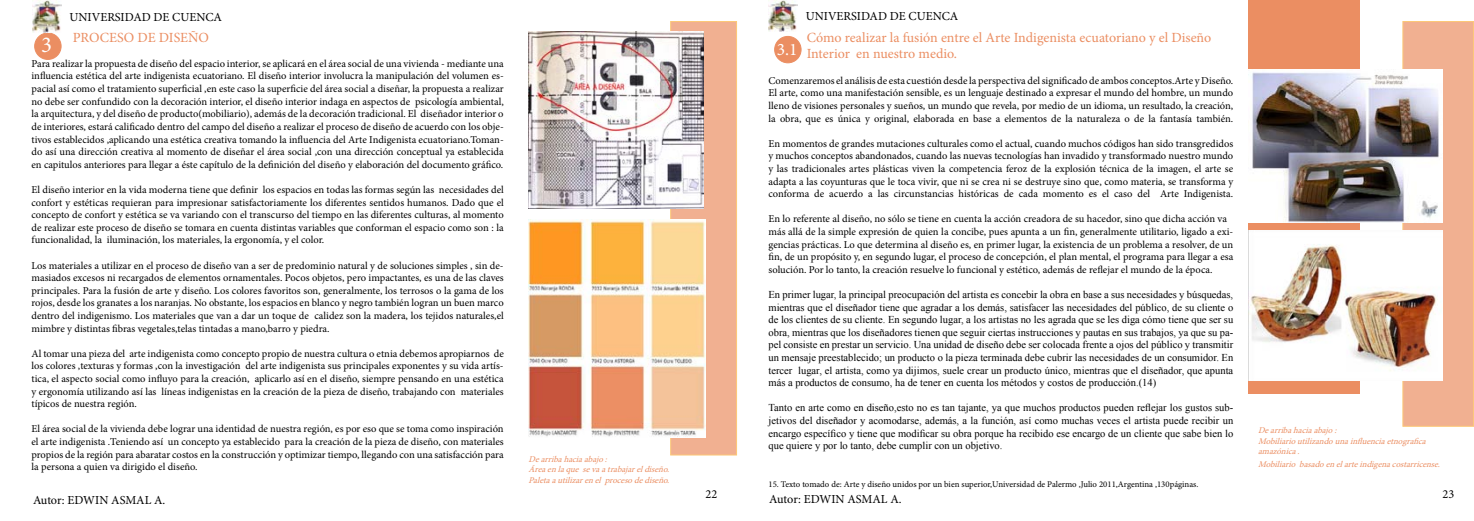
<style>
.page{position:relative;width:1474px;height:521px;background:#fff}
.page>*{position:absolute;margin:0;border:0;box-sizing:border-box;transform-origin:0 0}
.t1{font:22.75px "Minion Pro";color:#fff}
.t2{font:17.5px "Minion Pro";color:#fff}
.t3{font:14px/16.8px "Minion Pro";color:#eb8e62}
.t4{font:12.25px "Minion Pro";color:#000}
.t5{font:10.5px/12.6px "Minion Pro";color:#000;text-align:justify}
.t6{font:10.5px/12.6px "Times New Roman";color:#000;text-align:justify}
.t7{font:italic 8.75px/10.5px "Minion Pro";color:#eb8e62}
.t8{font:8.75px "Minion Pro";color:#000}
</style>
<div class="page">
<div style="left:670px;top:21px;width:67px;height:434px;background:#f1b091"></div>
<img style="left:528px;top:32px;width:175px;height:176px">
<img style="left:528px;top:220px;width:177px;height:217px">
<div style="left:35px;top:33px;width:26px;height:26px;background:#eb8e62;border-radius:50%"></div>
<div style="left:34px;top:33px;width:28px;height:27px;border:1px solid #eb8e62;border-radius:50%"></div>
<div style="left:1402px;top:21px;width:71px;height:406px;background:#f1b091"></div>
<div style="left:1248px;top:0;width:111px;height:393px;background:#eb8e62"></div>
<div style="left:774px;top:36px;width:27px;height:27px;background:#eb8e62;border-radius:50%"></div>
<div style="left:774px;top:36px;width:27px;height:27px;border:1px solid #eb8e62;border-radius:50%"></div>
<img style="left:1248px;top:231px;width:194px;height:150px">
<img style="left:1248px;top:70px;width:194px;height:153px">
<img style="left:768px;top:0;width:29px;height:32px">
<img style="left:32px;top:1px;width:30px;height:31px">
<p class="t4" style="left:69px;top:9px;width:154px">UNIVERSIDAD DE CUENCA</p>
<p class="t4" style="left:805px;top:8px;width:154px">UNIVERSIDAD DE CUENCA</p>
<h3 class="t3" style="left:73px;top:29px;width:138px">PROCESO DE DISEÑO</h3>
<p class="t5" style="left:32px;top:57px;width:474px">Para realizar la propuesta de diseño del espacio interior, se aplicará en el área social de una vivienda - mediante una influencia estética del arte indigenista ecuatoriano. El diseño interior involucra la manipulación del volumen es&shy;pacial así como el tratamiento superficial ,en este caso la superficie del área social a diseñar, la propuesta a realizar no debe ser confundido con la decoración interior, el diseño interior indaga en aspectos de psicología ambiental, la arquitectura, y del diseño de producto(mobiliario), además de la decoración tradicional. El diseñador interior o de interiores, estará calificado dentro del campo del diseño a realizar el proceso de diseño de acuerdo con los obje&shy;tivos establecidos ,aplicando una estética creativa tomando la influencia del Arte Indigenista ecuatoriano.Toman&shy;do así una dirección creativa al momento de diseñar el área social ,con una dirección conceptual ya establecida en capitulos anteriores para llegar a éste capítulo de la definición del diseño y elaboración del documento gráfico.</p>
<p class="t5" style="left:32px;top:183px;width:474px">El diseño interior en la vida moderna tiene que definir los espacios en todas las formas según las necesidades del confort y estéticas requieran para impresionar satisfactoriamente los diferentes sentidos humanos. Dado que el concepto de confort y estética se va variando con el transcurso del tiempo en las diferentes culturas, al momento de realizar este proceso de diseño se tomara en cuenta distintas variables que conforman el espacio como son : la funcionalidad, la iluminación, los materiales, la ergonomía, y el color.</p>
<p class="t5" style="left:32px;top:259px;width:474px">Los materiales a utilizar en el proceso de diseño van a ser de predominio natural y de soluciones simples , sin de&shy;masiados excesos ni recargados de elementos ornamentales. Pocos objetos, pero impactantes, es una de las claves principales. Para la fusión de arte y diseño. Los colores favoritos son, generalmente, los terrosos o la gama de los rojos, desde los granates a los naranjas. No obstante, los espacios en blanco y negro también logran un buen marco dentro del indigenismo. Los materiales que van a dar un toque de calidez son la madera, los tejidos naturales,el mimbre y distintas fibras vegetales,telas tintadas a mano,barro y piedra.</p>
<p class="t5" style="left:32px;top:347px;width:474px">Al tomar una pieza del arte indigenista como concepto propio de nuestra cultura o etnia debemos apropiarnos de los colores ,texturas y formas ,con la investigación del arte indigenista sus principales exponentes y su vida artís&shy;tica, el aspecto social como influyo para la creación, aplicarlo así en el diseño, siempre pensando en una estética y ergonomía utilizando así las líneas indigenistas en la creación de la pieza de diseño, trabajando con materiales típicos de nuestra región.</p>
<p class="t5" style="left:32px;top:423px;width:474px">El área social de la vivienda debe lograr una identidad de nuestra región, es por eso que se toma como inspiración el arte indigenista .Teniendo así un concepto ya establecido para la creación de la pieza de diseño, con materiales propios de la región para abaratar costos en la construcción y optimizar tiempo, llegando con una satisfacción para la persona a quien va dirigido el diseño.</p>
<h1 class="t1" style="left:41px;top:29px;width:12px">3</h1>
<p class="t4" style="left:33px;top:492px;width:134px">Autor: EDWIN ASMAL A.</p>
<p class="t7" style="left:528px;top:454px;width:145px">Dearribahaciaabaj o:<br>Áreaenlaque sevaatrabajareldiseño.<br>Paletaautilizarenel procesodediseño.</p>
<p class="t4" style="left:705px;top:486px;width:13px">22</p>
<h3 class="t3" style="left:806px;top:29px;width:406px">Cómo realizar la fusión entre el Arte Indigenista ecuatoriano y el Diseño<br>Interior en nuestro medio.</h3>
<p class="t5" style="left:768px;top:74px;width:466px">Comenzaremos el análisis de esta cuestión desde la perspectiva del significado de ambos conceptos.Arte y Diseño.<br>El arte, como una manifestación sensible, es un lenguaje destinado a expresar el mundo del hombre, un mundo lleno de visiones personales y sueños, un mundo que revela, por medio de un idioma, un resultado, la creación, la obra, que es única y original, elaborada en base a elementos de la naturaleza o de la fantasía también.</p>
<p class="t5" style="left:768px;top:137px;width:466px">En momentos de grandes mutaciones culturales como el actual, cuando muchos códigos han sido transgredidos y muchos conceptos abandonados, cuando las nuevas tecnologías han invadido y transformado nuestro mundo y las tradicionales artes plásticas viven la competencia feroz de la explosión técnica de la imagen, el arte se adapta a las coyunturas que le toca vivir, que ni se crea ni se destruye sino que, como materia, se transforma y conforma de acuerdo a las circunstancias históricas de cada momento es el caso del Arte Indigenista.</p>
<p class="t5" style="left:768px;top:213px;width:466px;text-align:left">En lo referente al diseño, no sólo se tiene en cuenta la acción creadora de su hacedor, sino que dicha acción va más allá de la simple expresión de quien la concibe, pues apunta a un fin, generalmente utilitario, ligado a exi&shy;gencias prácticas. Lo que determina al diseño es, en primer lugar, la existencia de un problema a resolver, de un fin, de un propósito y, en segundo lugar, el proceso de concepción, el plan mental, el programa para llegar a esa solución. Por lo tanto, la creación resuelve lo funcional y estético, además de reflejar el mundo de la época.</p>
<p class="t6" style="left:768px;top:288px;width:466px">En primer lugar, la principal preocupación del artista es concebir la obra en base a sus necesidades y búsquedas, mientras que el diseñador tiene que agradar a los demás, satisfacer las necesidades del público, de su cliente o de los clientes de su cliente. En segundo lugar, a los artistas no les agrada que se les diga cómo tiene que ser su obra, mientras que los diseñadores tienen que seguir ciertas instrucciones y pautas en sus trabajos, ya que su pa&shy;pel consiste en prestar un servicio. Una unidad de diseño debe ser colocada frente a ojos del público y transmitir un mensaje preestablecido; un producto o la pieza terminada debe cubrir las necesidades de un consumidor. En tercer lugar, el artista, como ya dijimos, suele crear un producto único, mientras que el diseñador, que apunta más a productos de consumo, ha de tener en cuenta los métodos y costos de producción.(14)</p>
<p class="t6" style="left:768px;top:401px;width:466px">Tanto en arte como en diseño,esto no es tan tajante, ya que muchos productos pueden reflejar los gustos sub&shy;jetivos del diseñador y acomodarse, además, a la función, así como muchas veces el artista puede recibir un encargo específico y tiene que modificar su obra porque ha recibido ese encargo de un cliente que sabe bien lo que quiere y por lo tanto, debe cumplir con un objetivo.</p>
<p class="t8" style="left:768px;top:478px;width:431px">15. Texto tomado de: Arte y diseño unidos por un bien superior,Universidad de Palermo ,Julio 2011,Argentina ,130páginas.</p>
<h2 class="t2" style="left:776px;top:38px;width:22px">3.1</h2>
<p class="t4" style="left:769px;top:491px;width:134px">Autor: EDWIN ASMAL A.</p>
<p class="t7" style="left:1258px;top:425px;width:172px">Dearribahaciaabaj o:<br>Mobiliarioutilizandounainfluenciaetnografica amazónica.</p>
<p class="t7" style="left:1258px;top:459px;width:186px">Mobiliario basadoenelarteindigenacostarricense.</p>
<p class="t4" style="left:1442px;top:486px;width:13px">23</p>
</div>
